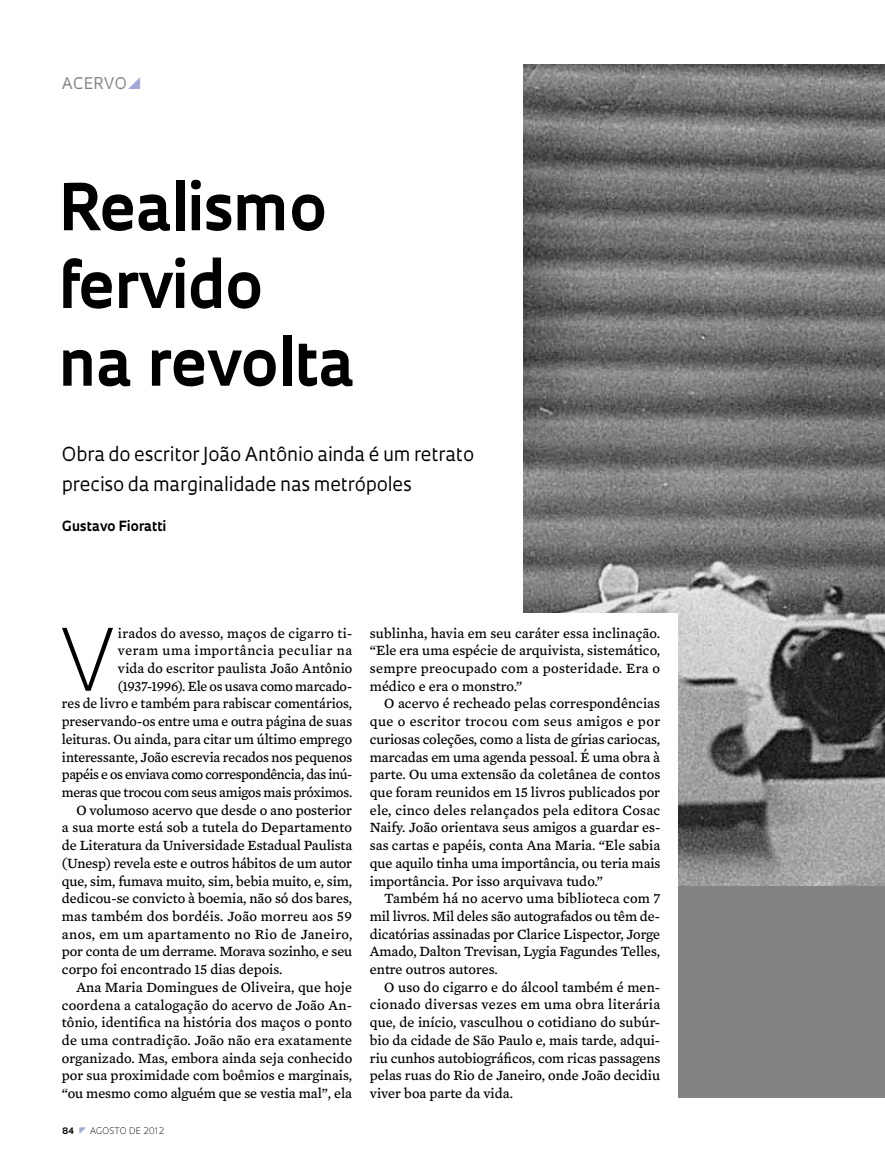
<style>
.page{position:relative;width:885px;height:1169px;background:#fff}
.page>*{position:absolute;margin:0;border:0;box-sizing:border-box;transform-origin:0 0}
.t1{font:300 83.55px "Oculum";color:#000}
.t2{font:700 62.7px/77.7px "Oculum";letter-spacing:-.01em;color:#000}
.t3{font:18.75px/30.9px "Oculum";letter-spacing:-.01em;color:#000}
.t4{font:15.6px "Oculum";letter-spacing:.03em;color:#808285}
.t5{font:14.4px/17.7px "Mercury Text G4";color:#000;text-align:justify}
.t6{font:14.4px "Mercury Text G4";letter-spacing:-.02em;color:#000}
.t7{font:14.4px "Mercury Text G4";letter-spacing:-.03em;color:#000}
.t8{font:14.4px "Mercury Text G4";letter-spacing:.025em;color:#000}
.t9{font:14.4px "Mercury Text G4";letter-spacing:.02em;color:#000}
.t10{font:14.4px "Mercury Text G4";letter-spacing:.04em;color:#000}
.t11{font:700 13.65px "Oculum";letter-spacing:-.005em;color:#000}
.t12{font:300 8.7px "Oculum";letter-spacing:.01em;color:#000}
.t13{font:700 8.7px "Oculum";color:#000}
</style>
<div class="page">
<div style="left:524px;top:64px;width:361px;height:1034px;background:#848383"></div>
<img style="left:524px;top:64px;width:361px;height:821px">
<div style="left:513px;top:613px;width:165px;height:502px;background:#fff"></div>
<p class="t4" style="left:62px;top:73px;width:64px">acervo</p>
<h2 class="t2" style="left:58px;top:165px;width:298px">Realismo fervido<br>na revolta</h2>
<h3 class="t3" style="left:62px;top:437px;width:414px">Obra do escritor João Antônio ainda é um retrato preciso da marginalidade nas metrópoles</h3>
<p class="t11" style="left:62px;top:517px;width:106px">Gustavo Fioratti</p>
<h1 class="t1" style="left:60px;top:602px;width:59px">V</h1>
<p class="t9" style="left:118px;top:622px;width:236px">irados do avesso, maços de cigarro ti-</p>
<p class="t10" style="left:118px;top:640px;width:236px">veram uma importância peculiar na</p>
<p class="t5" style="left:118px;top:658px;width:236px">vida do escritor paulista João Antônio</p>
<p class="t6" style="left:118px;top:675px;width:236px">(1937-1996). Ele os usava como marcado-</p>
<p class="t5" style="left:62px;top:694px;width:292px">res de livro e também para rabiscar comentários,</p>
<p class="t5" style="left:62px;top:711px;width:292px">preservando-os entre uma e outra página de suas</p>
<p class="t5" style="left:62px;top:729px;width:292px">leituras. Ou ainda, para citar um último emprego</p>
<p class="t5" style="left:62px;top:747px;width:292px">interessante, João escrevia recados nos pequenos</p>
<p class="t7" style="left:62px;top:764px;width:292px">papéis e os enviava como correspondência, das inú-</p>
<p class="t6" style="left:62px;top:781px;width:292px">meras que trocou com seus amigos mais próximos.</p>
<p class="t5" style="left:76px;top:800px;width:277px">O volumoso acervo que desde o ano posterior</p>
<p class="t5" style="left:62px;top:818px;width:292px">a sua morte está sob a tutela do Departamento</p>
<p class="t5" style="left:62px;top:835px;width:292px">de Literatura da Universidade Estadual Paulista</p>
<p class="t5" style="left:62px;top:853px;width:292px">(Unesp) revela este e outros hábitos de um autor</p>
<p class="t5" style="left:62px;top:871px;width:292px">que, sim, fumava muito, sim, bebia muito, e, sim,</p>
<p class="t5" style="left:62px;top:888px;width:292px">dedicou-se convicto à boemia, não só dos bares,</p>
<p class="t5" style="left:62px;top:906px;width:292px">mas também dos bordéis. João morreu aos 59</p>
<p class="t8" style="left:62px;top:923px;width:292px">anos, em um apartamento no Rio de Janeiro,</p>
<p class="t5" style="left:62px;top:942px;width:292px">por conta de um derrame. Morava sozinho, e seu</p>
<p class="t5" style="left:62px;top:959px;width:222px">corpo foi encontrado 15 dias depois.</p>
<p class="t5" style="left:76px;top:977px;width:277px">Ana Maria Domingues de Oliveira, que hoje</p>
<p class="t5" style="left:62px;top:995px;width:292px">coordena a catalogação do acervo de João An-</p>
<p class="t5" style="left:62px;top:1012px;width:292px">tônio, identifica na história dos maços o ponto</p>
<p class="t5" style="left:62px;top:1030px;width:292px">de uma contradição. João não era exatamente</p>
<p class="t5" style="left:62px;top:1048px;width:292px">organizado. Mas, embora ainda seja conhecido</p>
<p class="t5" style="left:62px;top:1065px;width:292px">por sua proximidade com boêmios e marginais,</p>
<p class="t5" style="left:62px;top:1083px;width:292px">“ou mesmo como alguém que se vestia mal”, ela</p>
<p class="t13" style="left:62px;top:1124px;width:14px">84</p>
<p class="t12" style="left:90px;top:1124px;width:76px">AGOSTO DE 2012</p>
<p class="t5" style="left:370px;top:623px;width:292px">sublinha, havia em seu caráter essa inclinação. “Ele era uma espécie de arquivista, sistemático, sempre preocupado com a posteridade. Era o médico e era o monstro.”</p>
<p class="t5" style="left:370px;top:694px;width:292px;text-indent:14px">O acervo é recheado pelas correspondências que o escritor trocou com seus amigos e por curiosas coleções, como a lista de gírias cariocas, marcadas em uma agenda pessoal. É uma obra à parte. Ou uma extensão da coletânea de contos que foram reunidos em 15 livros publicados por ele, cinco deles relançados pela editora Cosac Naify. João orientava seus amigos a guardar es&shy;sas cartas e papéis, conta Ana Maria. “Ele sabia que aquilo tinha uma importância, ou teria mais importância. Por isso arquivava tudo.”</p>
<p class="t5" style="left:370px;top:888px;width:292px;text-indent:14px">Também há no acervo uma biblioteca com 7 mil livros. Mil deles são autografados ou têm de&shy;dicatórias assinadas por Clarice Lispector, Jorge Amado, Dalton Trevisan, Lygia Fagundes Telles, entre outros autores.</p>
<p class="t5" style="left:370px;top:977px;width:292px;text-indent:14px">O uso do cigarro e do álcool também é men&shy;cionado diversas vezes em uma obra literária que, de início, vasculhou o cotidiano do subúr&shy;bio da cidade de São Paulo e, mais tarde, adqui&shy;riu cunhos autobiográficos, com ricas passagens pelas ruas do Rio de Janeiro, onde João decidiu viver boa parte da vida.</p>
</div>
